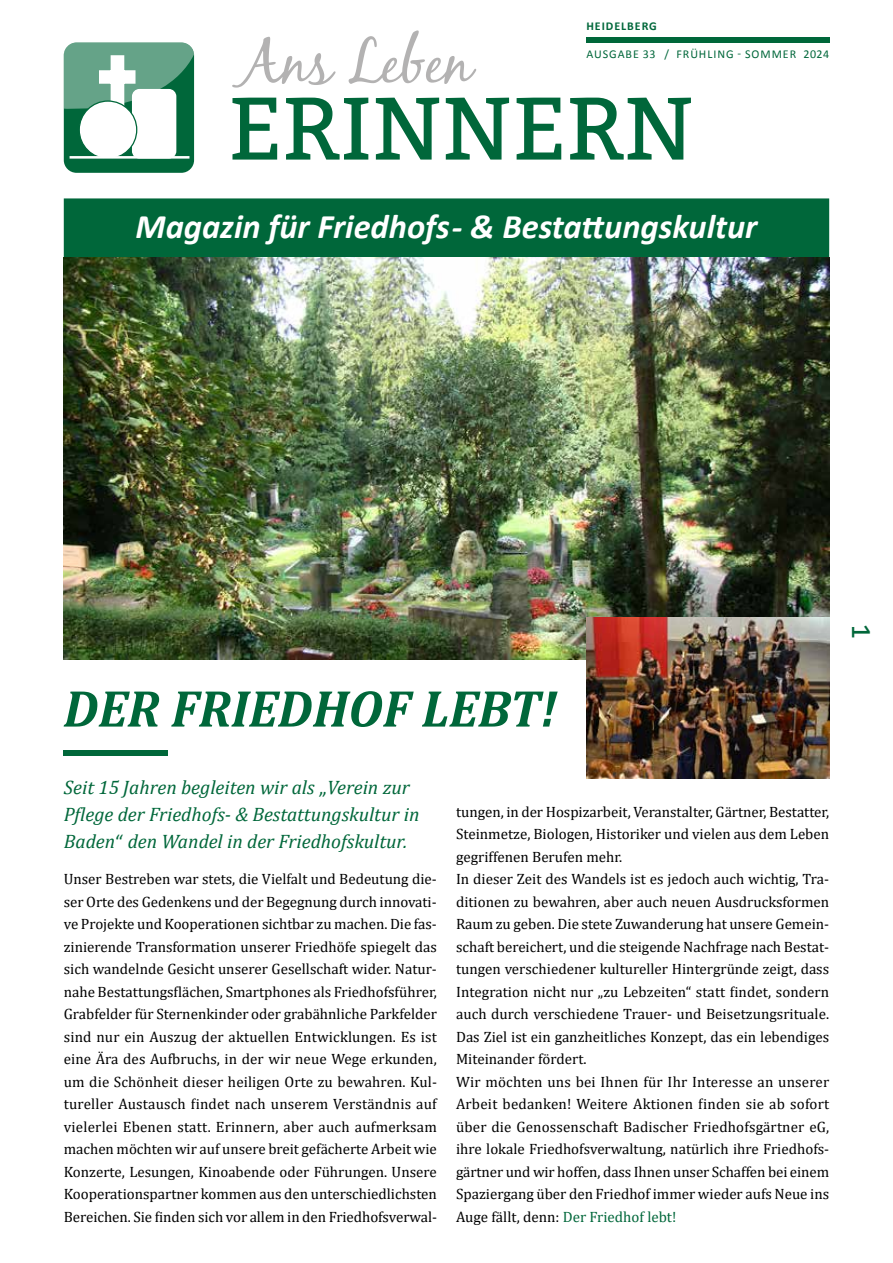
<style>
.page{position:relative;width:893px;height:1263px;background:#fff}
.page>*{position:absolute;margin:0;border:0;box-sizing:border-box;transform-origin:0 0}
.t1{font:88.5px "Bitter";color:#00673a}
.t2{font:italic 700 52.5px "Cambria";color:#00673a}
.t3{font:italic 700 34.5px "Calibri";color:#fff}
.t4{font:25.5px "Bitter";color:#00673a}
.t5{font:italic 19.5px/27px "Cambria";color:#00673a}
.t6{font:15px/22.5px "Cambria";color:#000;text-align:justify}
.t7{font:12px "Calibri";letter-spacing:.08em;color:#00673a}
.t8{font:700 12px "Calibri";letter-spacing:.08em;color:#00673a}
.s1{font-family:"Calibri";font-style:normal}
.s2{color:#00673a}
</style>
<div class="page">
<div style="left:64px;top:198px;width:765px;height:60px;background:#00673a"></div>
<div style="left:586px;top:37px;width:243px;height:6px;background:#00673a"></div>
<div style="left:64px;top:43px;width:130px;height:130px;background:#00673a;border-radius:13px"></div>
<div style="left:132px;top:89px;width:44px;height:70px;background:#fff;border-radius:7px"></div>
<svg style="left:63px;top:43px;width:131px;height:67px"></svg>
<div style="left:79px;top:101px;width:58px;height:58px;background:#fff;border-radius:50%"></div>
<div style="left:79px;top:100px;width:58px;height:59px;border:1px solid #00673a;border-radius:50%"></div>
<hr style="left:70px;top:156px;width:119px;height:3px;background:#fff">
<svg style="left:232px;top:37px;width:103px;height:51px"></svg>
<svg style="left:349px;top:30px;width:127px;height:54px"></svg>
<div style="left:64px;top:750px;width:104px;height:6px;background:#00673a"></div>
<img style="left:63px;top:258px;width:766px;height:401px">
<img style="left:587px;top:618px;width:242px;height:161px">
<p class="t8" style="left:586px;top:18px;width:72px">HEIDELBERG</p>
<p class="t7" style="left:586px;top:45px;width:244px">AUSGABE 33 / FRÜHLING - SOMMER 2024</p>
<h1 class="t1" style="left:228px;top:73px;width:467px">ERINNERN</h1>
<h3 class="t3" style="left:136px;top:202px;width:623px">Magazin für Friedhofs - &amp; Bestattungskultur</h3>
<h2 class="t2" style="left:63px;top:672px;width:495px">DER FRIEDHOF LEBT!</h2>
<h3 class="t5" style="left:64px;top:773px;width:357px">Seit 15 Jahren begleiten wir als <span class="s1">„</span>Verein zur<br>Pflege der Friedhofs- &amp; Bestattungskultur in<br>Baden<span class="s1">“</span> den Wandel in der Friedhofskultur.</h3>
<p class="t6" style="left:64px;top:868px;width:375px">Unser Bestreben war stets, die Vielfalt und Bedeutung die&shy;ser Orte des Gedenkens und der Begegnung durch innovati&shy;ve Projekte und Kooperationen sichtbar zu machen. Die fas&shy;zinierende Transformation unserer Friedhöfe spiegelt das sich wandelnde Gesicht unserer Gesellschaft wider. Natur&shy;nahe Bestattungsflächen, Smartphones als Friedhofsführer, Grabfelder für Sternenkinder oder grabähnliche Parkfelder sind nur ein Auszug der aktuellen Entwicklungen. Es ist eine Ära des Aufbruchs, in der wir neue Wege erkunden, um die Schönheit dieser heiligen Orte zu bewahren. Kul&shy;tureller Austausch findet nach unserem Verständnis auf vielerlei Ebenen statt. Erinnern, aber auch aufmerksam machen möchten wir auf unsere breit gefächerte Arbeit wie Konzerte, Lesungen, Kinoabende oder Führungen. Unsere Kooperationspartner kommen aus den unterschiedlichsten Bereichen. Sie finden sich vor allem in den Friedhofsverwal-</p>
<p class="t6" style="left:456px;top:800px;width:375px;text-align:left">tungen, in der Hospizarbeit, Veranstalter, Gärtner, Bestatter, Steinmetze, Biologen, Historiker und vielen aus dem Leben gegriffenen Berufen mehr.<br>In dieser Zeit des Wandels ist es jedoch auch wichtig, Tra&shy;ditionen zu bewahren, aber auch neuen Ausdrucksformen Raum zu geben. Die stete Zuwanderung hat unsere Gemein&shy;schaft bereichert, und die steigende Nachfrage nach Bestat&shy;tungen verschiedener kultureller Hintergründe zeigt, dass Integration nicht nur „zu Lebzeiten“ statt findet, sondern auch durch verschiedene Trauer- und Beisetzungsrituale.<br>Das Ziel ist ein ganzheitliches Konzept, das ein lebendiges Miteinander fördert.<br>Wir möchten uns bei Ihnen für Ihr Interesse an unserer Arbeit bedanken! Weitere Aktionen finden sie ab sofort über die Genossenschaft Badischer Friedhofsgärtner eG, ihre lokale Friedhofsverwaltung, natürlich ihre Friedhofs&shy;gärtner und wir hoffen, dass Ihnen unser Schaffen bei einem Spaziergang über den Friedhof immer wieder aufs Neue ins Auge fällt, denn: <span class="s2">Der Friedhof lebt!</span></p>
<h3 class="t4" style="left:877px;top:625px;width:15px;rotate:90deg">1</h3>
</div>
